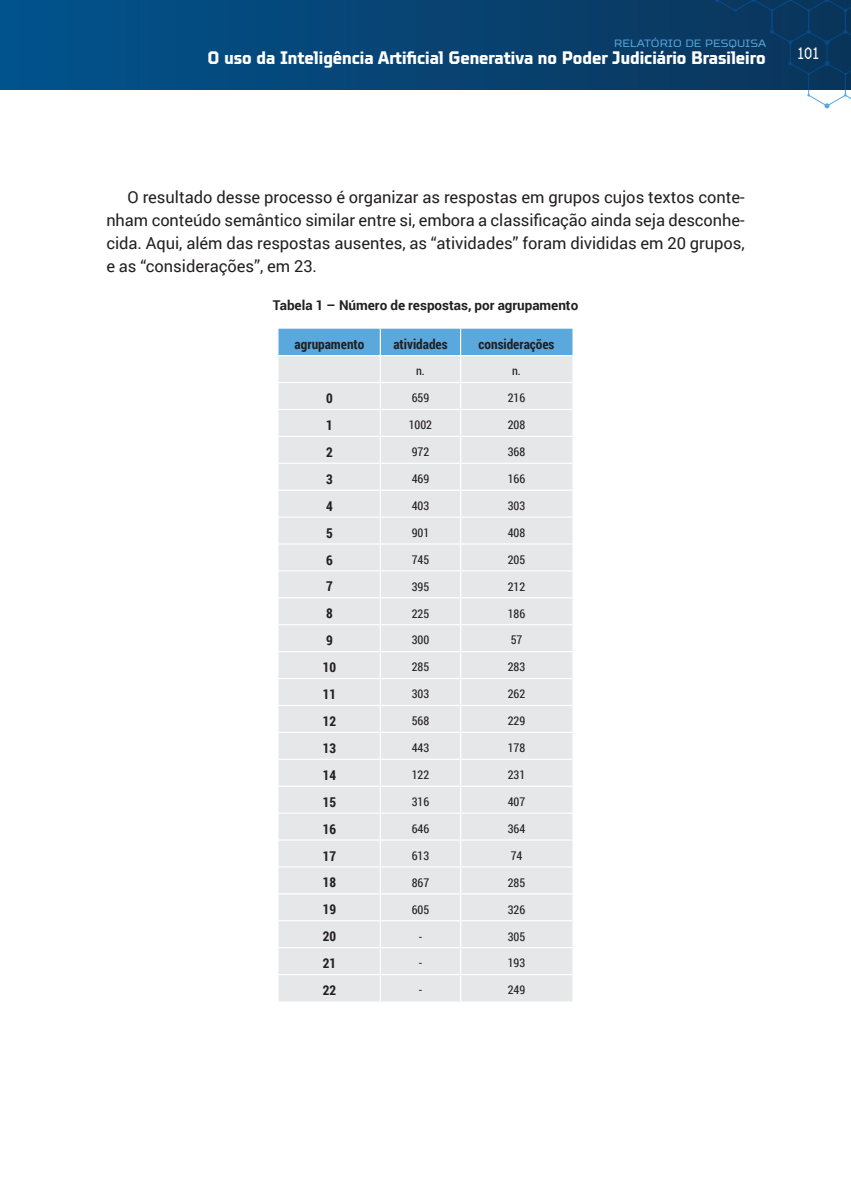
<style>
.page{position:relative;width:851px;height:1191px;background:#fff}
.page>*{position:absolute;margin:0;border:0;box-sizing:border-box;transform-origin:0 0}
.t1{font:700 18px "TT Octosquares Trl Cnd";color:#fff}
.Texto{font:16.5px/23.1px "Roboto";letter-spacing:-.005em;color:#231f20;text-align:justify}
.t2{font:300 16.5px "Video Cond";color:#fff}
.TT-tabela{font:700 13.5px "Roboto";color:#231f20}
._1a_col{font:700 13.5px "Roboto Condensed";letter-spacing:-.005em;color:#231f20}
.Cabecalho{font:700 13.5px "Roboto Condensed";color:#231f20}
.Corpo{font:12px "Roboto Condensed";color:#231f20}
.t3{font:10.5px "TT Octosquares Trl";color:#5ba8dc}
</style>
<div class="page">
<svg style="left:278px;top:329px;width:294px;height:672px"></svg>
<hr style="left:278px;top:355px;width:102px;height:1px;background:#fff">
<hr style="left:380px;top:355px;width:80px;height:1px;background:#fff">
<hr style="left:460px;top:355px;width:112px;height:1px;background:#fff">
<svg style="left:0;top:0;width:714px;height:89px;background:#054577"></svg>
<svg style="left:714px;top:0;width:136px;height:108px"></svg>
<p class="t3" style="left:614px;top:37px;width:153px">RELATÓRIO DE PESQUISA</p>
<p class="t1" style="left:207px;top:47px;width:559px">O uso da Inteligência Artificial Generativa no Poder Judiciário Brasileiro</p>
<p class="t2" style="left:796px;top:42px;width:25px">101</p>
<p class="Texto" style="left:106px;top:185px;width:639px;text-indent:21px">O resultado desse processo é organizar as respostas em grupos cujos textos conte&shy;nham conteúdo semântico similar entre si, embora a classificação ainda seja desconhe&shy;cida. Aqui, além das respostas ausentes, as “atividades” foram divididas em 20 grupos, e as “considerações”, em 23.</p>
<p class="TT-tabela" style="left:273px;top:296px;width:307px">Tabela 1 – Número de respostas, por agrupamento</p>
<p class="Cabecalho" style="left:294px;top:335px;width:71px">agrupamento</p>
<p class="Cabecalho" style="left:393px;top:335px;width:56px">atividades</p>
<p class="Cabecalho" style="left:478px;top:335px;width:77px">considerações</p>
<p class="Corpo" style="left:416px;top:363px;width:10px">n.</p>
<p class="Corpo" style="left:512px;top:363px;width:10px">n.</p>
<p class="_1a_col" style="left:326px;top:389px;width:8px">0</p>
<p class="Corpo" style="left:411px;top:390px;width:19px">659</p>
<p class="Corpo" style="left:507px;top:390px;width:19px">216</p>
<p class="_1a_col" style="left:326px;top:416px;width:8px">1</p>
<p class="Corpo" style="left:408px;top:416px;width:25px">1002</p>
<p class="Corpo" style="left:507px;top:416px;width:19px">208</p>
<p class="_1a_col" style="left:326px;top:442px;width:8px">2</p>
<p class="Corpo" style="left:411px;top:443px;width:19px">972</p>
<p class="Corpo" style="left:507px;top:443px;width:19px">368</p>
<p class="_1a_col" style="left:326px;top:469px;width:8px">3</p>
<p class="Corpo" style="left:411px;top:470px;width:19px">469</p>
<p class="Corpo" style="left:507px;top:470px;width:19px">166</p>
<p class="_1a_col" style="left:326px;top:496px;width:8px">4</p>
<p class="Corpo" style="left:411px;top:497px;width:19px">403</p>
<p class="Corpo" style="left:507px;top:497px;width:19px">303</p>
<p class="_1a_col" style="left:326px;top:523px;width:8px">5</p>
<p class="Corpo" style="left:411px;top:524px;width:19px">901</p>
<p class="Corpo" style="left:507px;top:524px;width:19px">408</p>
<p class="_1a_col" style="left:326px;top:550px;width:8px">6</p>
<p class="Corpo" style="left:411px;top:551px;width:19px">745</p>
<p class="Corpo" style="left:507px;top:551px;width:19px">205</p>
<p class="_1a_col" style="left:326px;top:577px;width:8px">7</p>
<p class="Corpo" style="left:411px;top:578px;width:19px">395</p>
<p class="Corpo" style="left:507px;top:578px;width:19px">212</p>
<p class="_1a_col" style="left:326px;top:604px;width:8px">8</p>
<p class="Corpo" style="left:411px;top:605px;width:19px">225</p>
<p class="Corpo" style="left:507px;top:605px;width:19px">186</p>
<p class="_1a_col" style="left:326px;top:631px;width:8px">9</p>
<p class="Corpo" style="left:411px;top:632px;width:19px">300</p>
<p class="Corpo" style="left:510px;top:632px;width:13px">57</p>
<p class="_1a_col" style="left:323px;top:658px;width:15px">10</p>
<p class="Corpo" style="left:411px;top:659px;width:19px">285</p>
<p class="Corpo" style="left:507px;top:659px;width:19px">283</p>
<p class="_1a_col" style="left:322px;top:685px;width:15px">11</p>
<p class="Corpo" style="left:411px;top:685px;width:19px">303</p>
<p class="Corpo" style="left:507px;top:685px;width:19px">262</p>
<p class="_1a_col" style="left:322px;top:711px;width:15px">12</p>
<p class="Corpo" style="left:411px;top:712px;width:19px">568</p>
<p class="Corpo" style="left:507px;top:712px;width:19px">229</p>
<p class="_1a_col" style="left:322px;top:738px;width:15px">13</p>
<p class="Corpo" style="left:411px;top:739px;width:19px">443</p>
<p class="Corpo" style="left:507px;top:739px;width:19px">178</p>
<p class="_1a_col" style="left:322px;top:765px;width:15px">14</p>
<p class="Corpo" style="left:411px;top:766px;width:19px">122</p>
<p class="Corpo" style="left:507px;top:766px;width:19px">231</p>
<p class="_1a_col" style="left:322px;top:792px;width:15px">15</p>
<p class="Corpo" style="left:411px;top:793px;width:19px">316</p>
<p class="Corpo" style="left:507px;top:793px;width:19px">407</p>
<p class="_1a_col" style="left:322px;top:819px;width:15px">16</p>
<p class="Corpo" style="left:411px;top:820px;width:19px">646</p>
<p class="Corpo" style="left:507px;top:820px;width:19px">364</p>
<p class="_1a_col" style="left:322px;top:846px;width:15px">17</p>
<p class="Corpo" style="left:411px;top:847px;width:19px">613</p>
<p class="Corpo" style="left:510px;top:847px;width:13px">74</p>
<p class="_1a_col" style="left:322px;top:873px;width:15px">18</p>
<p class="Corpo" style="left:411px;top:874px;width:19px">867</p>
<p class="Corpo" style="left:507px;top:874px;width:19px">285</p>
<p class="_1a_col" style="left:322px;top:900px;width:15px">19</p>
<p class="Corpo" style="left:411px;top:901px;width:19px">605</p>
<p class="Corpo" style="left:507px;top:901px;width:19px">326</p>
<p class="_1a_col" style="left:323px;top:927px;width:15px">20</p>
<p class="Corpo" style="left:418px;top:928px;width:5px">-</p>
<p class="Corpo" style="left:507px;top:928px;width:19px">305</p>
<p class="_1a_col" style="left:322px;top:954px;width:15px">21</p>
<p class="Corpo" style="left:418px;top:954px;width:5px">-</p>
<p class="Corpo" style="left:507px;top:954px;width:19px">193</p>
<p class="_1a_col" style="left:322px;top:980px;width:15px">22</p>
<p class="Corpo" style="left:418px;top:981px;width:5px">-</p>
<p class="Corpo" style="left:507px;top:981px;width:19px">249</p>
</div>
